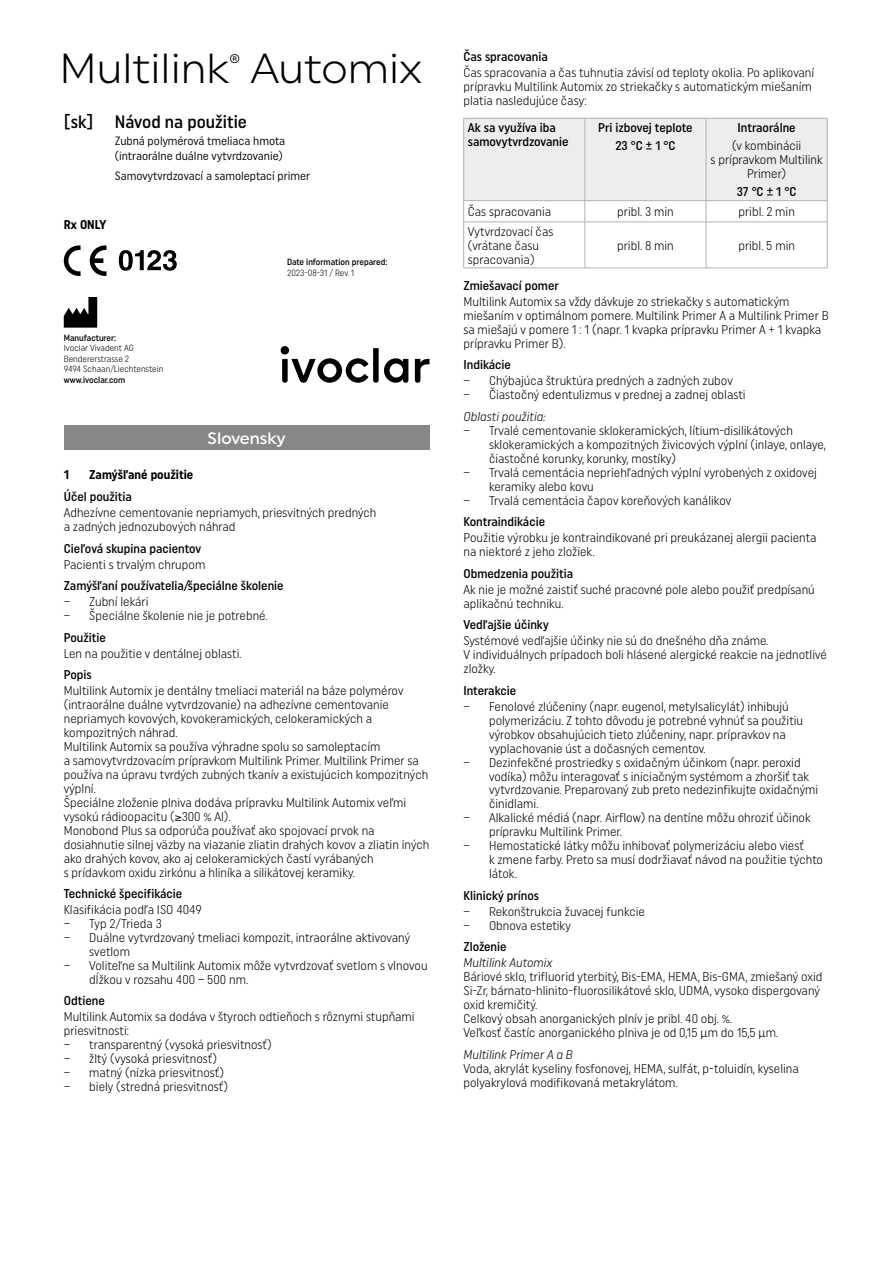
<style>
.page{position:relative;width:893px;height:1263px;background:#fff}
.page>*{position:absolute;margin:0;border:0;box-sizing:border-box;transform-origin:0 0}
.t1{font:42px "Uniform Pro Ivoclar Lgt";color:#000}
.t2{font:500 18px "Uniform Pro Ivoclar Con";color:#000}
.t3{font:500 16.5px "Uniform Pro Ivoclar";color:#fff}
.t4{font:12.75px/14px "Uniform Pro Ivoclar Con Lgt";color:#000}
.t5{font:500 12.75px/14px "Uniform Pro Ivoclar Con";color:#000}
.t6{font:12.75px "Uniform Pro Ivoclar Con Lgt It";color:#000}
.t7{font:12.75px "Uniform Pro Ivoclar Con Bld";color:#000}
.t8{font:12px/15px "Uniform Pro Ivoclar Con";color:#000}
.t9{font:9px/10.5px "Uniform Pro Ivoclar Con Lgt";color:#000}
.t10{font:500 9px "Uniform Pro Ivoclar Con";color:#000}
</style>
<div class="page">
<div style="left:64px;top:425px;width:365px;height:25px;background:#878787"></div>
<svg style="left:463px;top:118px;width:365px;height:104px"></svg>
<hr style="left:463px;top:222px;width:122px;height:1px;background:#b3b2b2">
<hr style="left:463px;top:222px;width:1px;height:46px;background:#b3b2b2">
<hr style="left:585px;top:222px;width:121px;height:1px;background:#b3b2b2">
<hr style="left:585px;top:222px;width:1px;height:46px;background:#b3b2b2">
<hr style="left:706px;top:222px;width:121px;height:1px;background:#b3b2b2">
<hr style="left:706px;top:222px;width:1px;height:46px;background:#b3b2b2">
<hr style="left:827px;top:222px;width:1px;height:46px;background:#b3b2b2">
<hr style="left:463px;top:268px;width:122px;height:1px;background:#b3b2b2">
<hr style="left:585px;top:268px;width:121px;height:1px;background:#b3b2b2">
<hr style="left:706px;top:268px;width:121px;height:1px;background:#b3b2b2">
<hr style="left:585px;top:118px;width:121px;height:1px;background:#b3b2b2">
<hr style="left:706px;top:118px;width:1px;height:82px;background:#b3b2b2">
<hr style="left:585px;top:200px;width:121px;height:1px;background:#b3b2b2">
<hr style="left:463px;top:118px;width:1px;height:82px;background:#b3b2b2">
<hr style="left:463px;top:118px;width:122px;height:1px;background:#b3b2b2">
<hr style="left:585px;top:118px;width:1px;height:82px;background:#b3b2b2">
<hr style="left:463px;top:200px;width:122px;height:1px;background:#b3b2b2">
<svg style="left:64px;top:297px;width:33px;height:31px"></svg>
<svg style="left:90px;top:245px;width:16px;height:31px"></svg>
<svg style="left:64px;top:245px;width:17px;height:31px"></svg>
<svg style="left:119px;top:250px;width:58px;height:21px"></svg>
<svg style="left:281px;top:346px;width:8px;height:8px"></svg>
<svg style="left:282px;top:348px;width:147px;height:35px"></svg>
<h1 class="t1" style="left:60px;top:43px;width:364px">Multilink<sup>®</sup> Automix</h1>
<h2 class="t2" style="left:64px;top:111px;width:185px">[sk] Návod na použitie</h2>
<p class="t8" style="left:115px;top:133px;width:172px">Zubná polymérová tmeliaca hmota (intraorálne duálne vytvrdzovanie)</p>
<p class="t8" style="left:115px;top:168px;width:197px">Samovytvrdzovací a samoleptací primer</p>
<p class="t7" style="left:64px;top:217px;width:44px">Rx ONLY</p>
<p class="t10" style="left:64px;top:332px;width:54px">Manufacturer:</p>
<p class="t9" style="left:64px;top:343px;width:101px">Ivoclar Vivadent AG<br>Bendererstrasse 2<br>9494 Schaan/Liechtenstein</p>
<p class="t10" style="left:64px;top:374px;width:63px">www.ivoclar.com</p>
<p class="t10" style="left:287px;top:257px;width:102px">Date information prepared:</p>
<p class="t9" style="left:287px;top:267px;width:69px">2023-08-31 / Rev. 1</p>
<p class="t3" style="left:208px;top:428px;width:80px">Slovensky</p>
<p class="t7" style="left:64px;top:466px;width:7px">1</p>
<p class="t7" style="left:89px;top:466px;width:106px">Zamýšľané použitie</p>
<p class="t5" style="left:64px;top:489px;width:70px">Účel použitia</p>
<p class="t4" style="left:64px;top:505px;width:314px">Adhezívne cementovanie nepriamych, priesvitných predných a zadných jednozubových náhrad</p>
<p class="t5" style="left:64px;top:541px;width:139px">Cieľová skupina pacientov</p>
<p class="t4" style="left:64px;top:557px;width:143px">Pacienti s trvalým chrupom</p>
<p class="t5" style="left:64px;top:578px;width:221px">Zamýšľaní používatelia/špeciálne školenie</p>
<p class="t4" style="left:64px;top:594px;width:86px">– Zubní lekári</p>
<p class="t4" style="left:64px;top:608px;width:205px">– Špeciálne školenie nie je potrebné.</p>
<p class="t5" style="left:64px;top:630px;width:44px">Použitie</p>
<p class="t4" style="left:64px;top:646px;width:179px">Len na použitie v dentálnej oblasti.</p>
<p class="t5" style="left:64px;top:667px;width:29px">Popis</p>
<p class="t4" style="left:64px;top:683px;width:367px">Multilink Automix je dentálny tmeliaci materiál na báze polymérov (intraorálne duálne vytvrdzovanie) na adhezívne cementovanie nepriamych kovových, kovokeramických, celokeramických a kompozitných náhrad.<br>Multilink Automix sa používa výhradne spolu so samoleptacím<br>a samovytvrdzovacím prípravkom Multilink Primer. Multilink Primer sa používa na úpravu tvrdých zubných tkanív a existujúcich kompozitných výplní.<br>Špeciálne zloženie plniva dodáva prípravku Multilink Automix veľmi vysokú rádioopacitu (≥300 % Al).<br>Monobond Plus sa odporúča používať ako spojovací prvok na dosiahnutie silnej väzby na viazanie zliatin drahých kovov a zliatin iných ako drahých kovov, ako aj celokeramických častí vyrábaných<br>s prídavkom oxidu zirkónu a hliníka a silikátovej keramiky.</p>
<p class="t5" style="left:64px;top:886px;width:120px">Technické špecifikácie</p>
<p class="t4" style="left:64px;top:902px;width:139px">Klasifikácia podľa ISO 4049</p>
<p class="t4" style="left:64px;top:916px;width:100px">– Typ 2/Trieda 3</p>
<p class="t4" style="left:89px;top:930px;width:322px;text-indent:-26px">– Duálne vytvrdzovaný tmeliaci kompozit, intraorálne aktivovaný svetlom</p>
<p class="t4" style="left:89px;top:958px;width:340px;text-indent:-26px">– Voliteľne sa Multilink Automix môže vytvrdzovať svetlom s vlnovou dĺžkou v rozsahu 400 – 500 nm.</p>
<p class="t5" style="left:64px;top:993px;width:43px">Odtiene</p>
<p class="t4" style="left:64px;top:1009px;width:352px">Multilink Automix sa dodáva v štyroch odtieňoch s rôznymi stupňami priesvitnosti:</p>
<p class="t4" style="left:64px;top:1037px;width:209px">– transparentný (vysoká priesvitnosť)</p>
<p class="t4" style="left:64px;top:1051px;width:155px">– žltý (vysoká priesvitnosť)</p>
<p class="t4" style="left:64px;top:1065px;width:162px">– matný (nízka priesvitnosť)</p>
<p class="t4" style="left:64px;top:1079px;width:166px">– biely (stredná priesvitnosť)</p>
<p class="t5" style="left:463px;top:49px;width:86px">Čas spracovania</p>
<p class="t4" style="left:463px;top:65px;width:352px">Čas spracovania a čas tuhnutia závisí od teploty okolia. Po aplikovaní prípravku Multilink Automix zo striekačky s automatickým miešaním platia nasledujúce časy:</p>
<p class="t5" style="left:468px;top:120px;width:102px">Ak sa využíva iba samovytvrdzovanie</p>
<p class="t5" style="left:598px;top:118px;width:96px;line-height:18.1px;text-align:center">Pri izbovej teplote<br>23 °C ± 1 °C</p>
<p class="t5" style="left:738px;top:120px;width:60px">Intraorálne</p>
<p class="t4" style="left:711px;top:139px;width:114px;text-align:center">(v kombinácii<br>s prípravkom Multilink<br>Primer)</p>
<p class="t5" style="left:737px;top:185px;width:61px">37 °C ± 1 °C</p>
<p class="t4" style="left:468px;top:204px;width:85px">Čas spracovania</p>
<p class="t4" style="left:617px;top:204px;width:58px">pribl. 3 min</p>
<p class="t4" style="left:738px;top:204px;width:58px">pribl. 2 min</p>
<p class="t4" style="left:468px;top:224px;width:87px">Vytvrdzovací čas (vrátane času spracovania)</p>
<p class="t4" style="left:617px;top:238px;width:58px">pribl. 8 min</p>
<p class="t4" style="left:738px;top:238px;width:58px">pribl. 5 min</p>
<p class="t5" style="left:463px;top:278px;width:97px">Zmiešavací pomer</p>
<p class="t4" style="left:463px;top:294px;width:367px">Multilink Automix sa vždy dávkuje zo striekačky s automatickým miešaním v optimálnom pomere. Multilink Primer A a Multilink Primer B sa miešajú v pomere 1 : 1 (napr. 1 kvapka prípravku Primer A + 1 kvapka prípravku Primer B).</p>
<p class="t5" style="left:463px;top:358px;width:49px">Indikácie</p>
<p class="t4" style="left:463px;top:374px;width:271px">– Chýbajúca štruktúra predných a zadných zubov</p>
<p class="t4" style="left:463px;top:388px;width:284px">– Čiastočný edentulizmus v prednej a zadnej oblasti</p>
<p class="t6" style="left:463px;top:409px;width:84px">Oblasti použitia:</p>
<p class="t4" style="left:489px;top:423px;width:338px;text-indent:-26px">– Trvalé cementovanie sklokeramických, lítium-disilikátových sklokeramických a kompozitných živicových výplní (inlaye, onlaye, čiastočné korunky, korunky, mostíky)</p>
<p class="t4" style="left:489px;top:465px;width:329px;text-indent:-26px">– Trvalá cementácia nepriehľadných výplní vyrobených z oxidovej keramiky alebo kovu</p>
<p class="t4" style="left:463px;top:493px;width:269px">– Trvalá cementácia čapov koreňových kanálikov</p>
<p class="t5" style="left:463px;top:515px;width:83px">Kontraindikácie</p>
<p class="t4" style="left:463px;top:531px;width:355px">Použitie výrobku je kontraindikované pri preukázanej alergii pacienta na niektoré z jeho zložiek.</p>
<p class="t5" style="left:463px;top:566px;width:111px">Obmedzenia použitia</p>
<p class="t4" style="left:463px;top:582px;width:353px">Ak nie je možné zaistiť suché pracovné pole alebo použiť predpísanú aplikačnú techniku.</p>
<p class="t5" style="left:463px;top:617px;width:87px">Vedľajšie účinky</p>
<p class="t4" style="left:463px;top:633px;width:365px">Systémové vedľajšie účinky nie sú do dnešného dňa známe.<br>V individuálnych prípadoch boli hlásené alergické reakcie na jednotlivé zložky.</p>
<p class="t5" style="left:463px;top:683px;width:54px">Interakcie</p>
<p class="t4" style="left:489px;top:699px;width:316px;text-indent:-26px">– Fenolové zlúčeniny (napr. eugenol, metylsalicylát) inhibujú polymerizáciu. Z tohto dôvodu je potrebné vyhnúť sa použitiu výrobkov obsahujúcich tieto zlúčeniny, napr. prípravkov na vyplachovanie úst a dočasných cementov.</p>
<p class="t4" style="left:489px;top:755px;width:331px;text-indent:-26px">– Dezinfekčné prostriedky s oxidačným účinkom (napr. peroxid vodíka) môžu interagovať s iniciačným systémom a zhoršiť tak vytvrdzovanie. Preparovaný zub preto nedezinfikujte oxidačnými činidlami.</p>
<p class="t4" style="left:489px;top:810px;width:323px;text-indent:-26px">– Alkalické médiá (napr. Airflow) na dentíne môžu ohroziť účinok prípravku Multilink Primer.</p>
<p class="t4" style="left:489px;top:838px;width:336px;text-indent:-26px">– Hemostatické látky môžu inhibovať polymerizáciu alebo viesť<br>k zmene farby. Preto sa musí dodržiavať návod na použitie týchto látok.</p>
<p class="t5" style="left:463px;top:888px;width:77px">Klinický prínos</p>
<p class="t4" style="left:463px;top:904px;width:183px">– Rekonštrukcia žuvacej funkcie</p>
<p class="t4" style="left:463px;top:918px;width:109px">– Obnova estetiky</p>
<p class="t5" style="left:463px;top:939px;width:45px">Zloženie</p>
<p class="t6" style="left:463px;top:955px;width:90px">Multilink Automix</p>
<p class="t4" style="left:463px;top:970px;width:360px">Báriové sklo, trifluorid yterbitý, Bis-EMA, HEMA, Bis-GMA, zmiešaný oxid Si-Zr, bárnato-hlinito-fluorosilikátové sklo, UDMA, vysoko dispergovaný oxid kremičitý.<br>Celkový obsah anorganických plnív je pribl. 40 obj. %.<br>Veľkosť častíc anorganického plniva je od 0,15 µm do 15,5 µm.</p>
<p class="t6" style="left:463px;top:1047px;width:111px">Multilink Primer A a B</p>
<p class="t4" style="left:463px;top:1061px;width:337px">Voda, akrylát kyseliny fosfonovej, HEMA, sulfát, p-toluidín, kyselina polyakrylová modifikovaná metakrylátom.</p>
</div>
